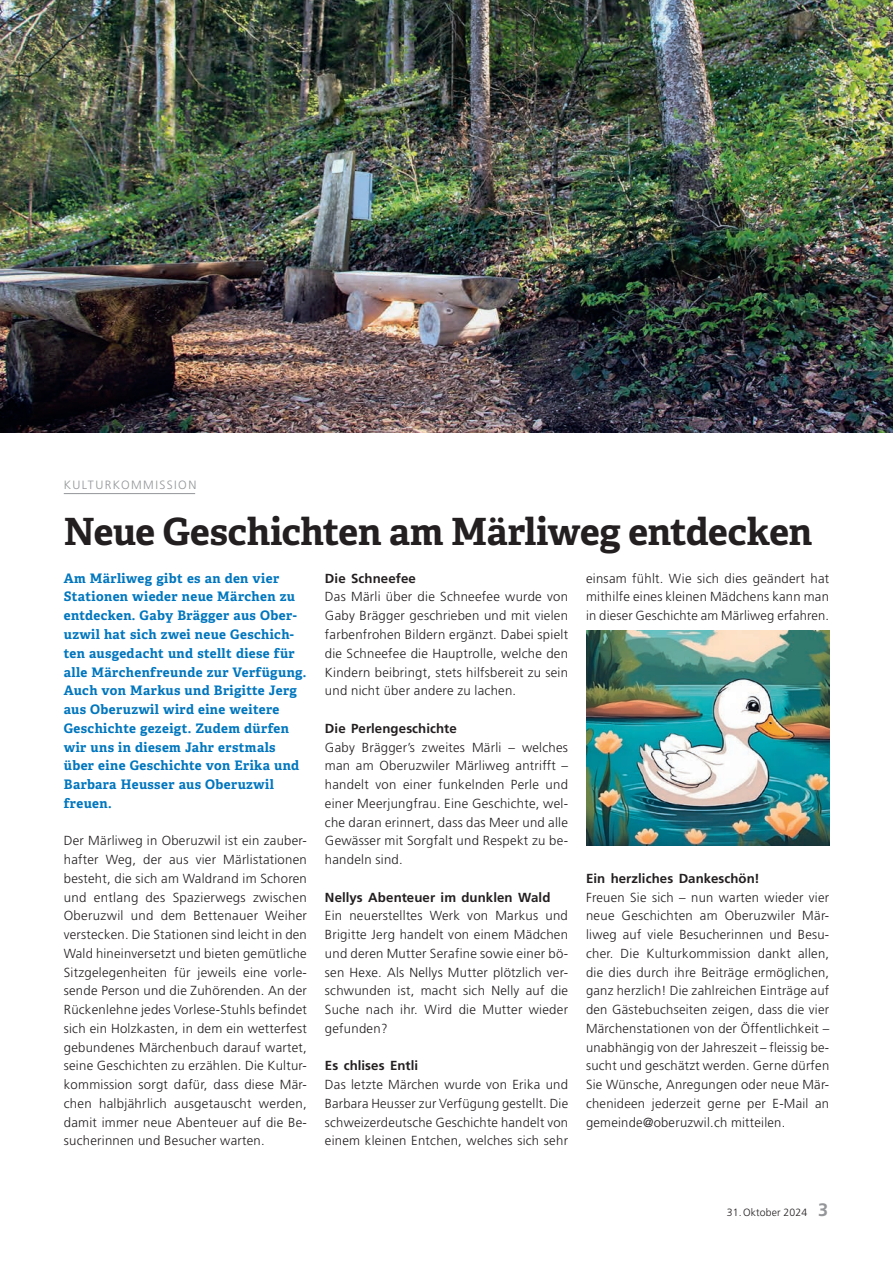
<style>
.page{position:relative;width:893px;height:1263px;background:#fff}
.page>*{position:absolute;margin:0;border:0;box-sizing:border-box;transform-origin:0 0}
.t1{font:700 37.5px "Adelle";letter-spacing:-.01em;color:#231f20}
.t2{font:300 13.2px/18.8px "Frutiger LT Std";letter-spacing:.02em;color:#231f20;text-align:justify}
.t3{font:700 13.2px/18.8px "Adelle";letter-spacing:.03em;color:#0076be}
.t4{font:700 13.2px "Frutiger LT Std";letter-spacing:.005em;color:#231f20}
.t5{font:300 12px "Frutiger LT Std";letter-spacing:.12em;color:#939598}
.t6{font:300 10.5px "Frutiger LT Std";letter-spacing:.01em;color:#231f20}
.s1{font-weight:700;font-size:18px;color:#939598}
</style>
<div class="page">
<hr style="left:64px;top:493px;width:131px;height:1px;background:#939598">
<img style="left:586px;top:630px;width:243px;height:216px">
<img style="left:0;top:0;width:893px;height:432px">
<p class="t5" style="left:64px;top:478px;width:134px">KULTURKOMMISSION</p>
<h1 class="t1" style="left:64px;top:508px;width:750px">Neue Geschichten am Märliweg entdecken</h1>
<p class="t3" style="left:64px;top:569px;width:244px">Am Märliweg gibt es an den vier<br>Stationen wieder neue Märchen zu entdecken. Gaby Brägger aus Ober&shy;uzwil hat sich zwei neue Geschich&shy;ten ausgedacht und stellt diese für alle Märchenfreunde zur Verfügung.<br>Auch von Markus und Brigitte Jerg aus Oberuzwil wird eine weitere<br>Geschichte gezeigt. Zudem dürfen wir uns in diesem Jahr erstmals über eine Geschichte von Erika und<br>Barbara Heusser aus Oberuzwil freuen.</p>
<p class="t2" style="left:64px;top:831px;width:245px">Der Märliweg in Oberuzwil ist ein zauber&shy;hafter Weg, der aus vier Märlistationen besteht, die sich am Waldrand im Schoren und entlang des Spazierwegs zwischen Oberuzwil und dem Bettenauer Weiher verstecken. Die Stationen sind leicht in den Wald hineinversetzt und bieten gemütliche Sitzgelegenheiten für jeweils eine vorle&shy;sende Person und die Zuhörenden. An der Rückenlehne jedes Vorlese-Stuhls befindet sich ein Holzkasten, in dem ein wetterfest gebundenes Märchenbuch darauf wartet, seine Geschichten zu erzählen. Die Kultur&shy;kommission sorgt dafür, dass diese Mär&shy;chen halbjährlich ausgetauscht werden, damit immer neue Abenteuer auf die Be&shy;sucherinnen und Besucher warten.</p>
<p class="t4" style="left:325px;top:570px;width:93px">Die Schneefee</p>
<p class="t2" style="left:325px;top:588px;width:245px">Das Märli über die Schneefee wurde von Gaby Brägger geschrieben und mit vielen farbenfrohen Bildern ergänzt. Dabei spielt die Schneefee die Hauptrolle, welche den Kindern beibringt, stets hilfsbereit zu sein und nicht über andere zu lachen.</p>
<p class="t4" style="left:325px;top:720px;width:133px">Die Perlengeschichte</p>
<p class="t2" style="left:325px;top:738px;width:245px">Gaby Brägger’s zweites Märli – welches man am Oberuzwiler Märliweg antrifft – handelt von einer funkelnden Perle und einer Meerjungfrau. Eine Geschichte, wel&shy;che daran erinnert, dass das Meer und alle Gewässer mit Sorgfalt und Respekt zu be&shy;handeln sind.</p>
<p class="t4" style="left:325px;top:889px;width:227px">Nellys Abenteuer im dunklen Wald</p>
<p class="t2" style="left:325px;top:906px;width:245px">Ein neuerstelltes Werk von Markus und Brigitte Jerg handelt von einem Mädchen und deren Mutter Serafine sowie einer bö&shy;sen Hexe. Als Nellys Mutter plötzlich ver&shy;schwunden ist, macht sich Nelly auf die Suche nach ihr. Wird die Mutter wieder gefunden?</p>
<p class="t4" style="left:325px;top:1058px;width:95px">Es chlises Entli</p>
<p class="t2" style="left:325px;top:1075px;width:245px">Das letzte Märchen wurde von Erika und Barbara Heusser zur Verfügung gestellt. Die schweizerdeutsche Geschichte handelt von einem kleinen Entchen, welches sich sehr</p>
<p class="t2" style="left:586px;top:569px;width:245px">einsam fühlt. Wie sich dies geändert hat mithilfe eines kleinen Mädchens kann man in dieser Geschichte am Märliweg erfahren.</p>
<p class="t4" style="left:586px;top:870px;width:175px">Ein herzliches Dankeschön!</p>
<p class="t2" style="left:586px;top:888px;width:245px">Freuen Sie sich – nun warten wieder vier neue Geschichten am Oberuzwiler Mär&shy;liweg auf viele Besucherinnen und Besu&shy;cher. Die Kulturkommission dankt allen, die dies durch ihre Beiträge ermöglichen, ganz herzlich! Die zahlreichen Einträge auf den Gästebuchseiten zeigen, dass die vier Märchenstationen von der Öffentlichkeit – unabhängig von der Jahreszeit – fleissig be&shy;sucht und geschätzt werden. Gerne dürfen Sie Wünsche, Anregungen oder neue Mär&shy;chenideen jederzeit gerne per E-Mail an gemeinde@oberuzwil.ch mitteilen.</p>
<p class="t6" style="left:727px;top:1207px;width:103px">31. Oktober 2024 <span class="s1">3</span></p>
</div>
